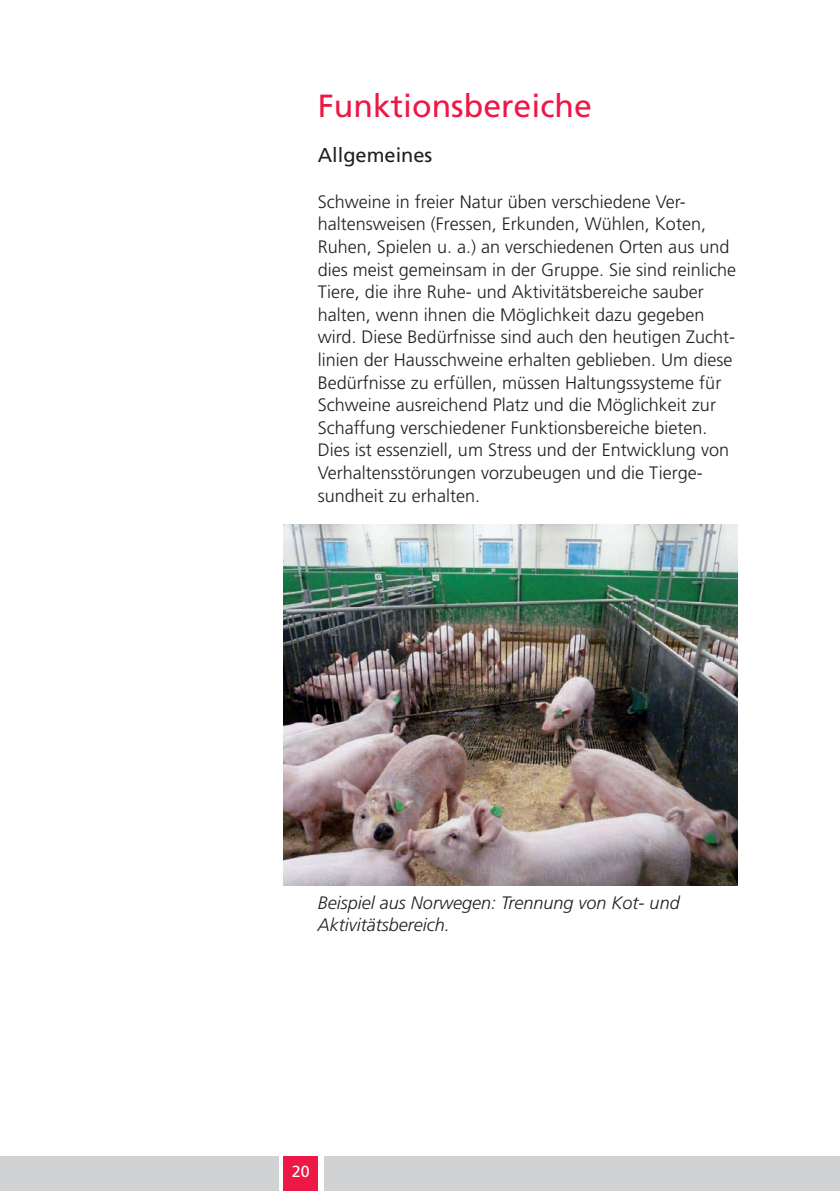
<style>
.page{position:relative;width:840px;height:1191px;background:#fff}
.page>*{position:absolute;margin:0;border:0;box-sizing:border-box;transform-origin:0 0}
.t1{font:32px "Frutiger";color:#ed1845}
.t2{font:20px "Frutiger";color:#231f20}
.t3{font:300 18px/22.6px "Frutiger";color:#231f20}
.t4{font:italic 300 18px/22.6px "Frutiger";color:#231f20}
.t5{font:16px "Frutiger";color:#fff}
</style>
<div class="page">
<div style="left:283px;top:1157px;width:34px;height:34px;background:#ed1845"></div>
<div style="left:0;top:1157px;width:278px;height:34px;background:#d1d2d4"></div>
<div style="left:323px;top:1157px;width:516px;height:34px;background:#d1d2d4"></div>
<img style="left:283px;top:524px;width:454px;height:362px">
<h1 class="t1" style="left:317px;top:87px;width:275px">Funktionsbereiche</h1>
<p class="t2" style="left:317px;top:144px;width:116px">Allgemeines</p>
<p class="t3" style="left:317px;top:190px;width:419px">Schweine in freier Natur üben verschiedene Ver&shy;haltensweisen (Fressen, Erkunden, Wühlen, Koten, Ruhen, Spielen u. a.) an verschiedenen Orten aus und dies meist gemeinsam in der Gruppe. Sie sind reinliche Tiere, die ihre Ruhe- und Aktivitätsbereiche sauber halten, wenn ihnen die Möglichkeit dazu gegeben wird. Diese Bedürfnisse sind auch den heutigen Zucht&shy;linien der Hausschweine erhalten geblieben. Um diese Bedürfnisse zu erfüllen, müssen Haltungssysteme für Schweine ausreichend Platz und die Möglichkeit zur Schaffung verschiedener Funktionsbereiche bieten.<br>Dies ist essenziell, um Stress und der Entwicklung von Verhaltensstörungen vorzubeugen und die Tierge&shy;sundheit zu erhalten.</p>
<p class="t4" style="left:317px;top:891px;width:363px">Beispiel aus Norwegen: Trennung von Kot- und<br>Aktivitätsbereich.</p>
<p class="t5" style="left:292px;top:1161px;width:19px">20</p>
</div>
